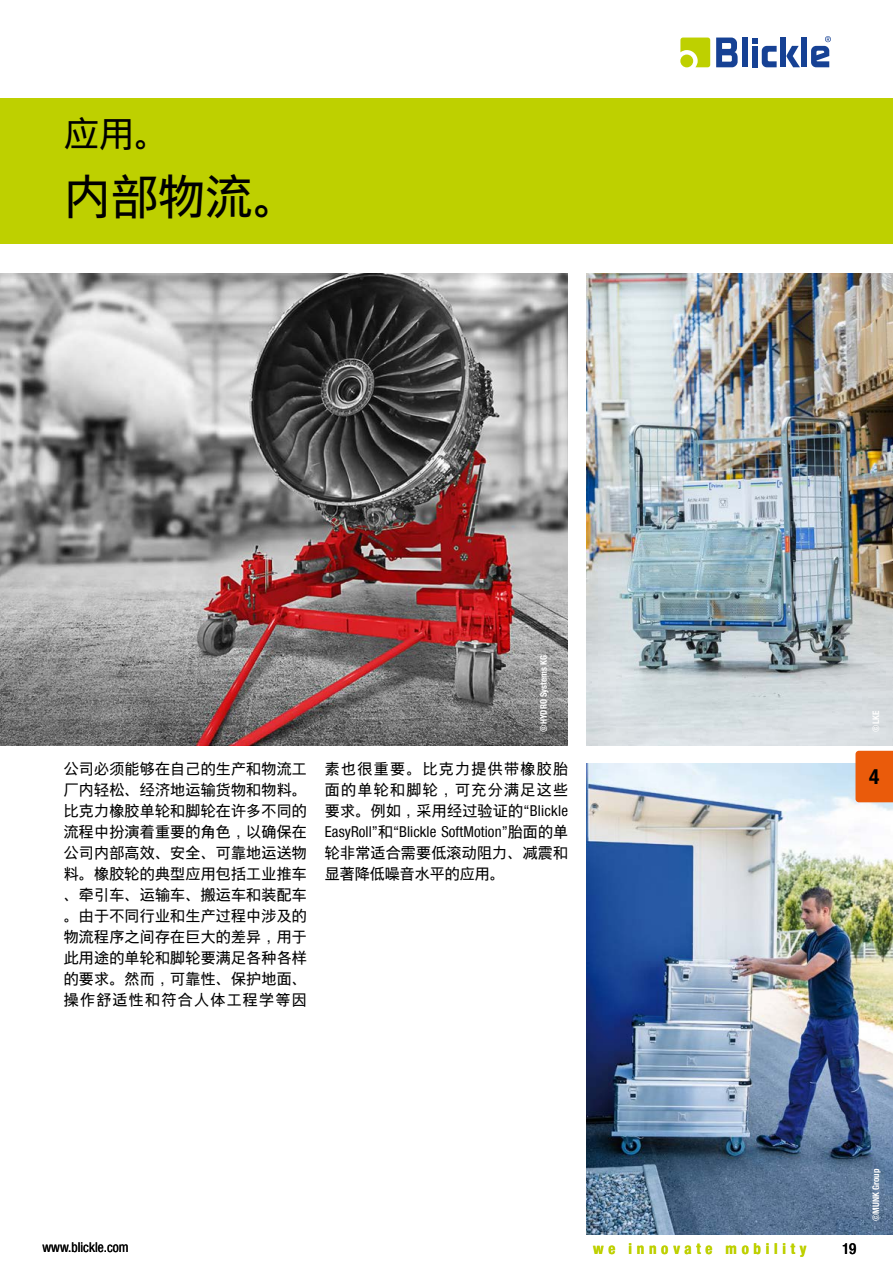
<style>
.page{position:relative;width:893px;height:1263px;background:#fff}
.page>*{position:absolute;margin:0;border:0;box-sizing:border-box;transform-origin:0 0}
.t1{font:47.25px "Blickle Sans Global";color:#000}
.t2{font:35.25px "Blickle Sans Global";color:#000}
.t3{font:700 21px "Blickle Sans Global";color:#000}
.t4{font:15px/21px "Blickle Sans Global";letter-spacing:.015em;color:#000;text-align:justify}
.t5{font:700 15px "Blickle Sans Global";letter-spacing:.315em;color:#bed000}
.t6{font:500 15px "Blickle Sans Global";color:#000}
.t7{font:13.5px "Blickle Sans Global";color:#000}
.t8{font:700 9px "Blickle Sans Global";color:#fff}
</style>
<div class="page">
<div style="left:0;top:98px;width:893px;height:145px;background:#bed000"></div>
<img style="left:586px;top:274px;width:307px;height:471px">
<img style="left:0;top:274px;width:568px;height:471px">
<svg style="left:680px;top:38px;width:30px;height:29px"></svg>
<div style="left:741px;top:38px;width:6px;height:29px;background:#164194"></div>
<svg style="left:786px;top:46px;width:14px;height:21px"></svg>
<svg style="left:752px;top:38px;width:25px;height:29px"></svg>
<div style="left:801px;top:38px;width:6px;height:29px;background:#164194"></div>
<div style="left:780px;top:38px;width:6px;height:29px;background:#164194"></div>
<svg style="left:716px;top:38px;width:22px;height:29px"></svg>
<div style="left:680px;top:55px;width:13px;height:12px;background:#bed000;border-radius:50%"></div>
<svg style="left:811px;top:36px;width:20px;height:31px"></svg>
<img style="left:586px;top:763px;width:307px;height:472px">
<div style="left:855px;top:751px;width:38px;height:51px;background:#ea5b0b"></div>
<h2 class="t2" style="left:64px;top:113px;width:107px">应用。</h2>
<h1 class="t1" style="left:64px;top:169px;width:238px">内部物流。</h1>
<p class="t8" style="left:538px;top:731px;width:78px;rotate:-90deg">©HYDRO Systems KG</p>
<p class="t4" style="left:64px;top:758px;width:245px">公司必须能够在自己的生产和物流工厂内轻松、经济地运输货物和物料。比克力橡胶单轮和脚轮在许多不同的流程中扮演着重要的角色，以确保在公司内部高效、安全、可靠地运送物料。橡胶轮的典型应用包括工业推车、牵引车、运输车、搬运车和装配车。由于不同行业和生产过程中涉及的物流程序之间存在巨大的差异，用于此用途的单轮和脚轮要满足各种各样的要求。然而，可靠性、保护地面、操作舒适性和符合人体工程学等因</p>
<p class="t4" style="left:325px;top:758px;width:245px">素也很重要。比克力提供带橡胶胎面的单轮和脚轮，可充分满足这些要求。例如，采用经过验证的“Blickle EasyRoll”和“Blickle SoftMotion”胎面的单轮非常适合需要低滚动阻力、减震和显著降低噪音水平的应用。</p>
<p class="t8" style="left:871px;top:731px;width:22px;rotate:-90deg">©LKE</p>
<h3 class="t3" style="left:869px;top:764px;width:12px">4</h3>
<p class="t7" style="left:43px;top:1240px;width:87px">www.blickle.com</p>
<p class="t5" style="left:593px;top:1240px;width:215px">we innovate mobility</p>
<p class="t6" style="left:842px;top:1240px;width:16px">19</p>
<p class="t8" style="left:871px;top:1221px;width:54px;rotate:-90deg">©MUNK Group</p>
</div>
